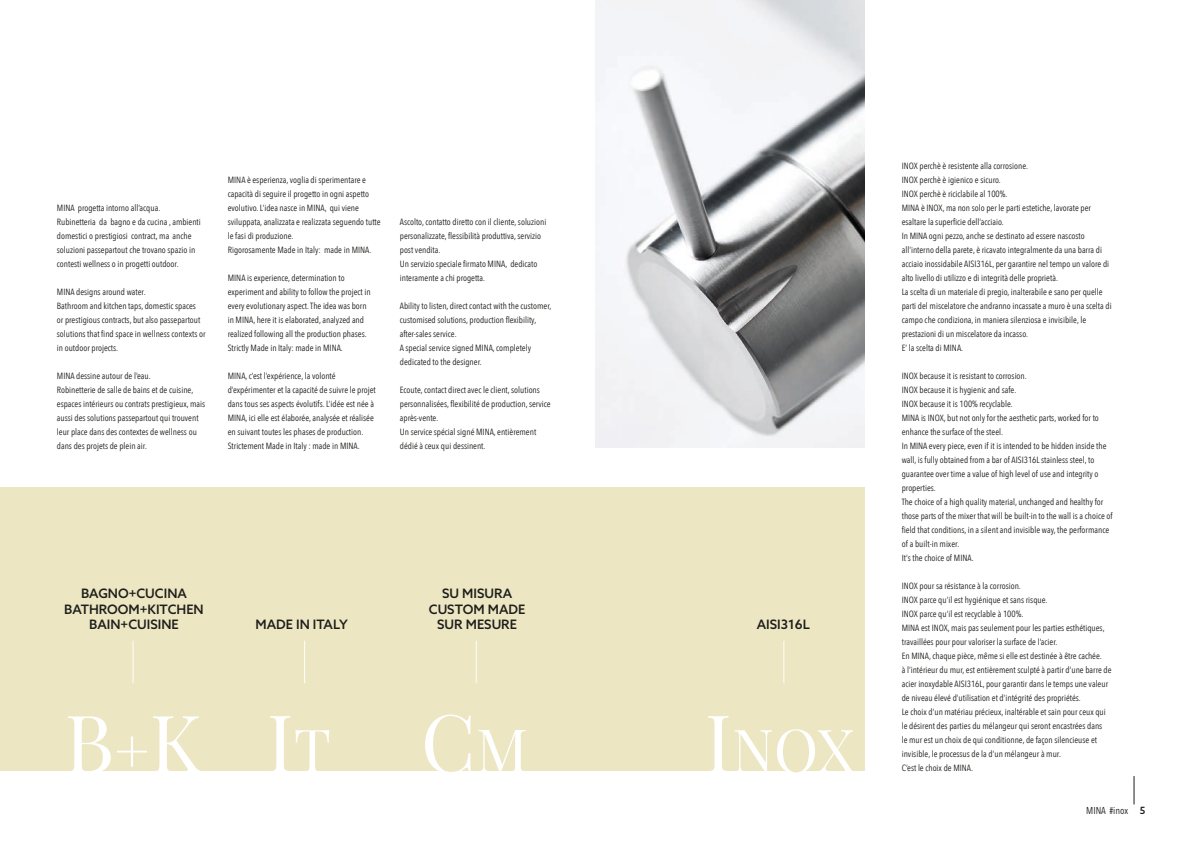
<style>
.page{position:relative;width:1191px;height:842px;background:#fff}
.page>*{position:absolute;margin:0;border:0;box-sizing:border-box;transform-origin:0 0}
.t1{font:80px "Playfair Display";color:#fff}
.t2{font:60px "Playfair Display";color:#fff}
.t3{font:500 13px/15.6px "Azo Sans";color:#1d1d1b;text-align:center}
.t4{font:10px "Avenir Next Condensed";color:#1d1d1b}
.t5{font:9px/14px "Avenir Next Condensed";color:#1d1d1b}
.s1{font-size:60px}
.s2{font-size:80px}
.s3{font-family:"Azo Sans";font-weight:500}
</style>
<div class="page">
<svg style="left:1133px;top:776px;width:1px;height:28px"></svg>
<div style="left:0;top:488px;width:865px;height:283px;background:#ece6c2"></div>
<hr style="left:133px;top:641px;width:1px;height:42px;background:#fff">
<hr style="left:304px;top:641px;width:1px;height:42px;background:#fff">
<hr style="left:476px;top:641px;width:1px;height:42px;background:#fff">
<hr style="left:783px;top:641px;width:1px;height:42px;background:#fff">
<img style="left:595px;top:0;width:270px;height:447px">
<div style="left:440px;top:756px;width:23px;height:16px;background:#ece6c2;border-radius:50%"></div>
<div style="left:784px;top:744px;width:23px;height:28px;background:#ece6c2;border-radius:50%"></div>
<p class="t5" style="left:57px;top:201px;width:145px">MINA progetta intorno all’acqua.<br>Rubinetteria da bagno e da cucina , ambienti domestici o prestigiosi contract, ma anche soluzioni passepartout che trovano spazio in contesti wellness o in progetti outdoor.</p>
<p class="t5" style="left:57px;top:285px;width:150px">MINA designs around water.<br>Bathroom and kitchen taps, domestic spaces<br>or prestigious contracts, but also passepartout solutions that find space in wellness contexts or in outdoor projects.</p>
<p class="t5" style="left:57px;top:369px;width:150px">MINA dessine autour de l’eau.<br>Robinetterie de salle de bains et de cuisine, espaces intérieurs ou contrats prestigieux, mais aussi des solutions passepartout qui trouvent leur place dans des contextes de wellness ou dans des projets de plein air.</p>
<p class="t5" style="left:228px;top:173px;width:154px">MINA è esperienza, voglia di sperimentare e capacità di seguire il progetto in ogni aspetto evolutivo. L’idea nasce in MINA, qui viene sviluppata, analizzata e realizzata seguendo tutte le fasi di produzione.<br>Rigorosamente Made in Italy: made in MINA.</p>
<p class="t5" style="left:228px;top:271px;width:144px">MINA is experience, determination to experiment and ability to follow the project in every evolutionary aspect. The idea was born in MINA, here it is elaborated, analyzed and realized following all the production phases.<br>Strictly Made in Italy: made in MINA.</p>
<p class="t5" style="left:228px;top:369px;width:150px">MINA, c’est l’expérience, la volonté d’expérimenter et la capacité de suivre le projet dans tous ses aspects évolutifs. L’idée est née à MINA, ici elle est élaborée, analysée et réalisée en suivant toutes les phases de production.<br>Strictement Made in Italy : made in MINA.</p>
<p class="t5" style="left:400px;top:215px;width:148px">Ascolto, contatto diretto con il cliente, soluzioni personalizzate, flessibilità produttiva, servizio post vendita.<br>Un servizio speciale firmato MINA, dedicato interamente a chi progetta.</p>
<p class="t5" style="left:400px;top:299px;width:153px">Ability to listen, direct contact with the customer, customised solutions, production flexibility, after-sales service.<br>A special service signed MINA, completely dedicated to the designer.</p>
<p class="t5" style="left:400px;top:383px;width:152px">Ecoute, contact direct avec le client, solutions personnalisées, flexibilité de production, service après-vente.<br>Un service spécial signé MINA, entièrement dédié à ceux qui dessinent.</p>
<h3 class="t3" style="left:64px;top:585px;width:141px">BAGNO+CUCINA<br>BATHROOM+KITCHEN<br>BAIN+CUISINE</h3>
<h3 class="t3" style="left:255px;top:616px;width:94px">MADE IN ITALY</h3>
<h1 class="t1" style="left:64px;top:693px;width:139px">B<span class="s1">+</span>K</h1>
<h1 class="t1" style="left:266px;top:693px;width:66px">I<span class="s1">T</span></h1>
<h3 class="t3" style="left:429px;top:585px;width:98px">SU MISURA<br>CUSTOM MADE<br>SUR MESURE</h3>
<h3 class="t3" style="left:757px;top:617px;width:55px">AISI316L</h3>
<h1 class="t1" style="left:421px;top:692px;width:109px">C<span class="s1">M</span></h1>
<h2 class="t2" style="left:704px;top:713px;width:152px"><span class="s2">I</span>NOX</h2>
<p class="t5" style="left:901px;top:158px;width:211px">INOX perchè è resistente alla corrosione.<br>INOX perchè è igienico e sicuro.<br>INOX perchè è riciclabile al 100%.<br>MINA è INOX, ma non solo per le parti estetiche, lavorate per esaltare la superficie dell’acciaio.<br>In MINA ogni pezzo, anche se destinato ad essere nascosto all’interno della parete, è ricavato integralmente da una barra di acciaio inossidabile AISI316L, per garantire nel tempo un valore di alto livello di utilizzo e di integrità delle proprietà.<br>La scelta di un materiale di pregio, inalterabile e sano per quelle parti del miscelatore che andranno incassate a muro è una scelta di campo che condiziona, in maniera silenziosa e invisibile, le prestazioni di un miscelatore da incasso.<br>E’ la scelta di MINA.</p>
<p class="t5" style="left:901px;top:369px;width:212px">INOX because it is resistant to corrosion.<br>INOX because it is hygienic and safe.<br>INOX because it is 100% recyclable.<br>MINA is INOX, but not only for the aesthetic parts, worked for to enhance the surface of the steel.<br>In MINA every piece, even if it is intended to be hidden inside the wall, is fully obtained from a bar of AISI316L stainless steel, to guarantee over time a value of high level of use and integrity o properties.<br>The choice of a high quality material, unchanged and healthy for those parts of the mixer that will be built-in to the wall is a choice of field that conditions, in a silent and invisible way, the performance of a built-in mixer.<br>It’s the choice of MINA.</p>
<p class="t5" style="left:901px;top:579px;width:211px">INOX pour sa résistance à la corrosion.<br>INOX parce qu’il est hygiénique et sans risque.<br>INOX parce qu’il est recyclable à 100%.<br>MINA est INOX, mais pas seulement pour les parties esthétiques, travaillées pour pour valoriser la surface de l’acier.<br>En MINA, chaque pièce, même si elle est destinée à être cachée.<br>à l’intérieur du mur, est entièrement sculpté à partir d’une barre de acier inoxydable AISI316L, pour garantir dans le temps une valeur de niveau élevé d’utilisation et d’intégrité des propriétés.<br>Le choix d’un matériau précieux, inaltérable et sain pour ceux qui le désirent des parties du mélangeur qui seront encastrées dans<br>le mur est un choix de qui conditionne, de façon silencieuse et invisible, le processus de la d’un mélangeur à mur.<br>C’est le choix de MINA.</p>
<p class="t4" style="left:1086px;top:802px;width:60px">MINA #inox <span class="s3">5</span></p>
</div>
